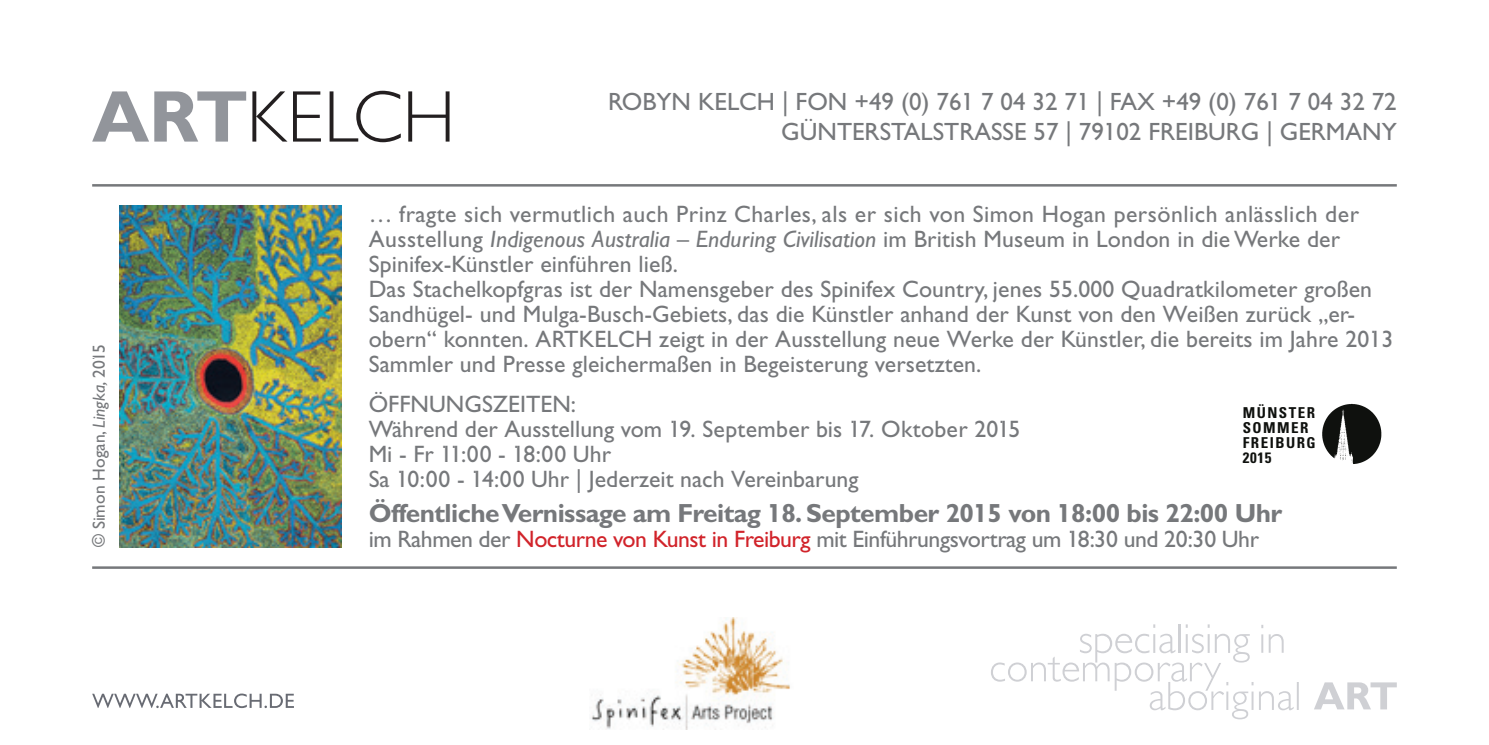
<style>
.page{position:relative;width:1489px;height:745px;background:#fff}
.page>*{position:absolute;margin:0;border:0;box-sizing:border-box;transform-origin:0 0}
.t1{font:700 26.25px "ARTKELCH Gill Sans Std";letter-spacing:-.02em;color:#76787b}
.t2{font:25px/30px "ARTKELCH Gill Sans Std";color:#76787b;text-align:right}
.t3{font:23.75px/25px "ARTKELCH Gill Sans Std";letter-spacing:.005em;color:#76787b}
.t4{font:23.75px "ARTKELCH Gill Sans Std";letter-spacing:-.02em;color:#76787b}
.t5{font:17.5px "ARTKELCH Gill Sans Std";color:#76787b}
.t6{font:700 condensed 15px/15px "Univers";letter-spacing:.1em;color:#0f110e}
.s1{font-style:italic}
.s2{color:#d1232a}
</style>
<div class="page">
<hr style="left:92px;top:566px;width:1304px;height:2px;background:#76787b">
<hr style="left:1296px;top:681px;width:2px;height:28px;background:#cfd0d4">
<svg style="left:1314px;top:682px;width:82px;height:27px"></svg>
<hr style="left:1178px;top:624px;width:2px;height:28px;background:#cfd0d4">
<svg style="left:991px;top:633px;width:302px;height:86px"></svg>
<svg style="left:92px;top:693px;width:202px;height:14px"></svg>
<img style="left:590px;top:617px;width:200px;height:111px">
<svg style="left:252px;top:91px;width:35px;height:50px"></svg>
<svg style="left:293px;top:91px;width:28px;height:50px"></svg>
<svg style="left:329px;top:91px;width:72px;height:51px"></svg>
<svg style="left:408px;top:91px;width:41px;height:50px"></svg>
<svg style="left:92px;top:91px;width:154px;height:50px"></svg>
<hr style="left:92px;top:184px;width:1304px;height:2px;background:#76787b">
<img style="left:1322px;top:403px;width:60px;height:61px">
<img style="left:119px;top:206px;width:222px;height:341px">
<p class="t5" style="left:89px;top:547px;width:205px;rotate:-90deg">© Simon Hogan, <span class="s1">Lingka,</span> 2015</p>
<p class="t2" style="left:608px;top:87px;width:790px">ROBYN KELCH | FON +49 (0) 761 7 04 32 71 | FAX +49 (0) 761 7 04 32 72<br>GÜNTERSTALSTRASSE 57 | 79102 FREIBURG | GERMANY</p>
<p class="t3" style="left:369px;top:201px;width:1026px">… fragte sich vermutlich auch Prinz Charles, als er sich von Simon Hogan persönlich anlässlich der Ausstellung <span class="s1">Indigenous Australia – Enduring Civilisation</span> im British Museum in London in die Werke der Spinifex-Künstler einführen ließ.<br>Das Stachelkopfgras ist der Namensgeber des Spinifex Country, jenes 55.000 Quadratkilometer großen Sandhügel- und Mulga-Busch-Gebiets, das die Künstler anhand der Kunst von den Weißen zurück „er&shy;obern“ konnten. ARTKELCH zeigt in der Ausstellung neue Werke der Künstler, die bereits im Jahre 2013<br>Sammler und Presse gleichermaßen in Begeisterung versetzten.</p>
<p class="t3" style="left:369px;top:391px;width:653px">ÖFFNUNGSZEITEN:<br>Während der Ausstellung vom 19. September bis 17. Oktober 2015<br>Mi - Fr 11:00 - 18:00 Uhr<br>Sa 10:00 - 14:00 Uhr | Jederzeit nach Vereinbarung</p>
<p class="t1" style="left:369px;top:497px;width:915px">Öffentliche Vernissage am Freitag 18. September 2015 von 18:00 bis 22:00 Uhr</p>
<p class="t4" style="left:369px;top:525px;width:891px">im Rahmen der <span class="s2">Nocturne von Kunst in Freiburg</span> mit Einführungsvortrag um 18:30 und 20:30 Uhr</p>
<p class="t6" style="left:1242px;top:405px;width:75px">MÜNSTER<br>SOMMER<br>FREIBURG<br>2015</p>
</div>
